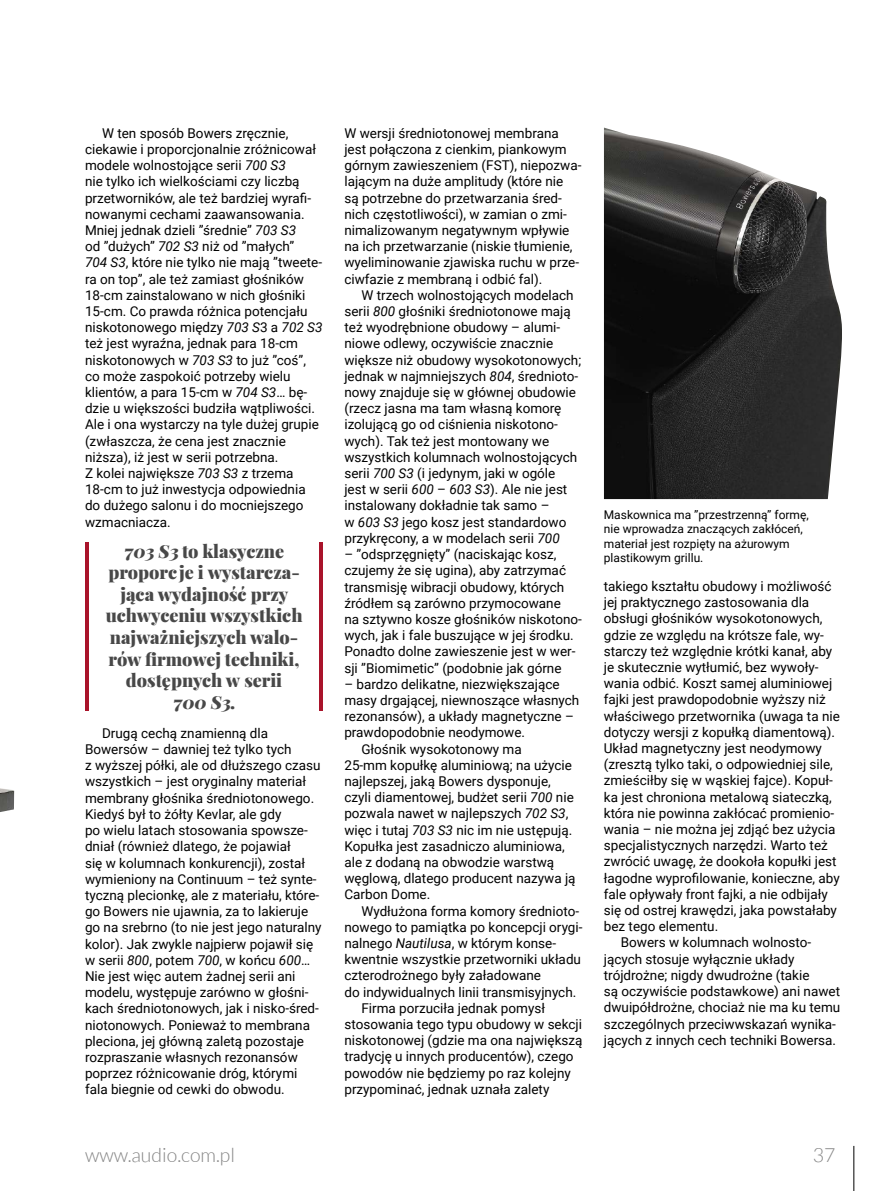
<style>
.page{position:relative;width:893px;height:1191px;background:#fff}
.page>*{position:absolute;margin:0;border:0;box-sizing:border-box;transform-origin:0 0}
.t1{font:300 19.5px "Lato";color:#858585}
.t2{font:900 18px/21.6px "Playfair Display";color:#484848;text-align:center}
.t3{font:13.5px/16.2px "Roboto";color:#000}
.t4{font:12px/14.4px "Roboto";color:#000}
.s1{font-style:italic}
</style>
<div class="page">
<hr style="left:854px;top:1145px;width:1px;height:46px;background:#000">
<img style="left:0;top:788px;width:14px;height:24px">
<hr style="left:85px;top:542px;width:4px;height:169px;background:#a9132a">
<hr style="left:319px;top:542px;width:4px;height:169px;background:#a9132a">
<img style="left:604px;top:128px;width:238px;height:371px">
<p class="t3" style="left:85px;top:124px;width:239px;text-indent:17px">W ten sposób Bowers zręcznie, ciekawie i proporcjonalnie zróżnicował modele wolnostojące serii <span class="s1">700 S3<br></span>nie tylko ich wielkościami czy liczbą przetworników, ale też bardziej wyrafi&shy;nowanymi cechami zaawansowania.<br>Mniej jednak dzieli ”średnie” <span class="s1">703 S3<br></span>od ”dużych” <span class="s1">702 S3</span> niż od ”małych”<br><span class="s1">704 S3</span>, które nie tylko nie mają ”tweete&shy;ra on top”, ale też zamiast głośników 18-cm zainstalowano w nich głośniki 15-cm. Co prawda różnica potencjału niskotonowego między <span class="s1">703 S</span>3 a <span class="s1">702 S3 </span>też jest wyraźna, jednak para 18-cm niskotonowych w <span class="s1">703 S3</span> to już ”coś”, co może zaspokoić potrzeby wielu klientów, a para 15-cm w <span class="s1">704 S3</span>… bę&shy;dzie u większości budziła wątpliwości.<br>Ale i ona wystarczy na tyle dużej grupie (zwłaszcza, że cena jest znacznie niższa), iż jest w serii potrzebna.<br>Z kolei największe <span class="s1">703 S3</span> z trzema 18-cm to już inwestycja odpowiednia do dużego salonu i do mocniejszego wzmacniacza.</p>
<h2 class="t2" style="left:106px;top:538px;width:198px">703 S3 to klasyczne proporcje i wystarcza&shy;jąca wydajność przy uchwyceniu wszystkich najważniejszych walo&shy;rów firmowej techniki, dostępnych w serii<br>700 S3.</h2>
<p class="t3" style="left:85px;top:724px;width:238px;text-indent:17px">Drugą cechą znamienną dla Bowersów – dawniej też tylko tych<br>z wyższej półki, ale od dłuższego czasu wszystkich – jest oryginalny materiał membrany głośnika średniotonowego.<br>Kiedyś był to żółty Kevlar, ale gdy<br>po wielu latach stosowania spowsze&shy;dniał (również dlatego, że pojawiał<br>się w kolumnach konkurencji), został wymieniony na Continuum – też synte&shy;tyczną plecionkę, ale z materiału, które&shy;go Bowers nie ujawnia, za to lakieruje go na srebrno (to nie jest jego naturalny kolor). Jak zwykle najpierw pojawił się w serii <span class="s1">800</span>, potem <span class="s1">700</span>, w końcu <span class="s1">600</span>… Nie jest więc autem żadnej serii ani modelu, występuje zarówno w głośni&shy;kach średniotonowych, jak i nisko-śred&shy;niotonowych. Ponieważ to membrana pleciona, jej główną zaletą pozostaje rozpraszanie własnych rezonansów poprzez różnicowanie dróg, którymi fala biegnie od cewki do obwodu.</p>
<p class="t3" style="left:344px;top:124px;width:238px">W wersji średniotonowej membrana jest połączona z cienkim, piankowym górnym zawieszeniem (FST), niepozwa&shy;lającym na duże amplitudy (które nie<br>są potrzebne do przetwarzania śred&shy;nich częstotliwości), w zamian o zmi&shy;nimalizowanym negatywnym wpływie na ich przetwarzanie (niskie tłumienie, wyeliminowanie zjawiska ruchu w prze&shy;ciwfazie z membraną i odbić fal).</p>
<p class="t3" style="left:344px;top:286px;width:238px;text-indent:17px">W trzech wolnostojących modelach serii <span class="s1">800</span> głośniki średniotonowe mają też wyodrębnione obudowy – alumi&shy;niowe odlewy, oczywiście znacznie większe niż obudowy wysokotonowych; jednak w najmniejszych <span class="s1">804</span>, średnioto&shy;nowy znajduje się w głównej obudowie (rzecz jasna ma tam własną komorę izolującą go od ciśnienia niskotono&shy;wych). Tak też jest montowany we wszystkich kolumnach wolnostojących serii <span class="s1">700 S3</span> (i jedynym, jaki w ogóle<br>jest w serii <span class="s1">600</span> – <span class="s1">603 S3</span>). Ale nie jest instalowany dokładnie tak samo –<br>w <span class="s1">603 S3</span> jego kosz jest standardowo przykręcony, a w modelach serii <span class="s1">700</span></p>
<p class="t3" style="left:344px;top:545px;width:239px">– ”odsprzęgnięty” (naciskając kosz, czujemy że się ugina), aby zatrzymać transmisję wibracji obudowy, których źródłem są zarówno przymocowane<br>na sztywno kosze głośników niskotono&shy;wych, jak i fale buszujące w jej środku.<br>Ponadto dolne zawieszenie jest w wer&shy;sji ”Biomimetic” (podobnie jak górne</p>
<p class="t3" style="left:344px;top:675px;width:217px">– bardzo delikatne, niezwiększające</p>
<p class="t3" style="left:344px;top:691px;width:236px">masy drgającej, niewnoszące własnych</p>
<p class="t3" style="left:344px;top:707px;width:231px">rezonansów), a układy magnetyczne –</p>
<p class="t3" style="left:344px;top:724px;width:182px">prawdopodobnie neodymowe.</p>
<p class="t3" style="left:361px;top:740px;width:162px">Głośnik wysokotonowy ma</p>
<p class="t3" style="left:344px;top:756px;width:229px">25-mm kopułkę aluminiową; na użycie</p>
<p class="t3" style="left:344px;top:772px;width:208px">najlepszej, jaką Bowers dysponuje,</p>
<p class="t3" style="left:344px;top:788px;width:231px">czyli diamentowej, budżet serii <span class="s1">700</span> nie</p>
<p class="t3" style="left:344px;top:805px;width:225px">pozwala nawet w najlepszych <span class="s1">702 S3</span>,</p>
<p class="t3" style="left:344px;top:821px;width:229px">więc i tutaj <span class="s1">703 S3</span> nic im nie ustępują.</p>
<p class="t3" style="left:344px;top:837px;width:222px">Kopułka jest zasadniczo aluminiowa,</p>
<p class="t3" style="left:344px;top:853px;width:211px">ale z dodaną na obwodzie warstwą</p>
<p class="t3" style="left:344px;top:869px;width:233px">węglową, dlatego producent nazywa ją</p>
<p class="t3" style="left:344px;top:886px;width:87px">Carbon Dome.</p>
<p class="t3" style="left:361px;top:902px;width:219px">Wydłużona forma komory średnioto-</p>
<p class="t3" style="left:344px;top:918px;width:240px">nowego to pamiątka po koncepcji orygi-</p>
<p class="t3" style="left:344px;top:934px;width:213px">nalnego <span class="s1">Nautilusa</span>, w którym konse-</p>
<p class="t3" style="left:344px;top:950px;width:238px">kwentnie wszystkie przetworniki układu</p>
<p class="t3" style="left:344px;top:967px;width:198px">czterodrożnego były załadowane</p>
<p class="t3" style="left:344px;top:983px;width:233px">do indywidualnych linii transmisyjnych.</p>
<p class="t3" style="left:361px;top:999px;width:185px">Firma porzuciła jednak pomysł</p>
<p class="t3" style="left:344px;top:1015px;width:239px">stosowania tego typu obudowy w sekcji</p>
<p class="t3" style="left:344px;top:1031px;width:240px">niskotonowej (gdzie ma ona największą</p>
<p class="t3" style="left:344px;top:1048px;width:231px">tradycję u innych producentów), czego</p>
<p class="t3" style="left:344px;top:1064px;width:228px">powodów nie będziemy po raz kolejny</p>
<p class="t3" style="left:344px;top:1080px;width:206px">przypominać, jednak uznała zalety</p>
<p class="t4" style="left:604px;top:507px;width:206px">Maskownica ma ”przestrzenną” formę, nie wprowadza znaczących zakłóceń, materiał jest rozpięty na ażurowym plastikowym grillu.</p>
<p class="t3" style="left:604px;top:577px;width:229px">takiego kształtu obudowy i możliwość</p>
<p class="t3" style="left:604px;top:594px;width:207px">jej praktycznego zastosowania dla</p>
<p class="t3" style="left:604px;top:610px;width:220px">obsługi głośników wysokotonowych,</p>
<p class="t3" style="left:604px;top:626px;width:222px">gdzie ze względu na krótsze fale, wy-</p>
<p class="t3" style="left:604px;top:642px;width:230px">starczy też względnie krótki kanał, aby</p>
<p class="t3" style="left:604px;top:658px;width:216px">je skutecznie wytłumić, bez wywoły-</p>
<p class="t3" style="left:604px;top:675px;width:230px">wania odbić. Koszt samej aluminiowej</p>
<p class="t3" style="left:604px;top:691px;width:223px">fajki jest prawdopodobnie wyższy niż</p>
<p class="t3" style="left:604px;top:707px;width:238px">właściwego przetwornika (uwaga ta nie</p>
<p class="t3" style="left:604px;top:723px;width:233px">dotyczy wersji z kopułką diamentową).</p>
<p class="t3" style="left:604px;top:739px;width:220px">Układ magnetyczny jest neodymowy</p>
<p class="t3" style="left:604px;top:756px;width:231px">(zresztą tylko taki, o odpowiedniej sile,</p>
<p class="t3" style="left:604px;top:772px;width:231px">zmieściłby się w wąskiej fajce). Kopuł-</p>
<p class="t3" style="left:604px;top:788px;width:230px">ka jest chroniona metalową siateczką,</p>
<p class="t3" style="left:604px;top:804px;width:232px">która nie powinna zakłócać promienio-</p>
<p class="t3" style="left:604px;top:820px;width:233px">wania – nie można jej zdjąć bez użycia</p>
<p class="t3" style="left:604px;top:837px;width:226px">specjalistycznych narzędzi. Warto też</p>
<p class="t3" style="left:604px;top:853px;width:234px">zwrócić uwagę, że dookoła kopułki jest</p>
<p class="t3" style="left:604px;top:869px;width:237px">łagodne wyprofilowanie, konieczne, aby</p>
<p class="t3" style="left:604px;top:885px;width:226px">fale opływały front fajki, a nie odbijały</p>
<p class="t3" style="left:604px;top:901px;width:235px">się od ostrej krawędzi, jaka powstałaby</p>
<p class="t3" style="left:604px;top:918px;width:116px">bez tego elementu.</p>
<p class="t3" style="left:621px;top:934px;width:192px">Bowers w kolumnach wolnosto-</p>
<p class="t3" style="left:604px;top:950px;width:192px">jących stosuje wyłącznie układy</p>
<p class="t3" style="left:604px;top:966px;width:207px">trójdrożne; nigdy dwudrożne (takie</p>
<p class="t3" style="left:604px;top:982px;width:238px">są oczywiście podstawkowe) ani nawet</p>
<p class="t3" style="left:604px;top:999px;width:238px">dwuipółdrożne, chociaż nie ma ku temu</p>
<p class="t3" style="left:604px;top:1015px;width:234px">szczególnych przeciwwskazań wynika-</p>
<p class="t3" style="left:604px;top:1031px;width:234px">jących z innych cech techniki Bowersa.</p>
<h1 class="t1" style="left:85px;top:1144px;width:151px">www.audio.com.pl</h1>
<h1 class="t1" style="left:813px;top:1144px;width:24px">37</h1>
</div>
